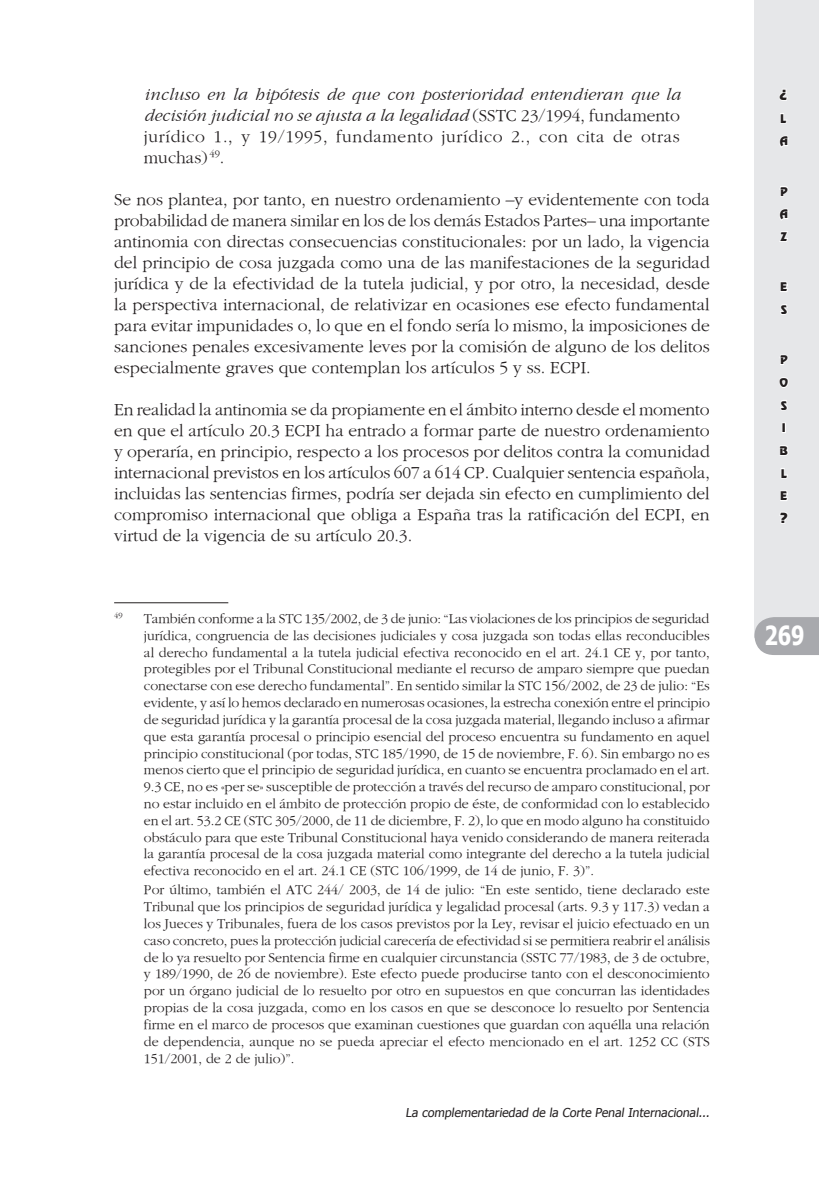
<style>
.page{position:relative;width:819px;height:1191px;background:#fff}
.page>*{position:absolute;margin:0;border:0;box-sizing:border-box;transform-origin:0 0}
.t1{font:700 26.25px "Tahoma";color:#fff;scale:.8 1}
.t2{font:17.5px/21px "Gourmand";color:#231f20;text-align:justify}
.t3{font:italic 17.5px/21px "Gourmand";color:#231f20;text-align:justify}
.t4{font:14px/16.8px "Gourmand";color:#231f20;text-align:justify}
.t5{font:14px "Revue BT Regular SC850";color:#231f20}
.t6{font:12.25px "Tahoma";color:#231f20}
.t7{font:11.9px/22.6px "Revue BT Regular SC850";color:#231f20}
.t8{font:8.4px "Gourmand";color:#231f20}
.s1{font-style:normal}
</style>
<div class="page">
<div style="left:754px;top:0;width:65px;height:637px;background:#e6e7e9"></div>
<svg style="left:779px;top:89px;width:9px;height:12px"></svg>
<svg style="left:780px;top:113px;width:7px;height:11px"></svg>
<svg style="left:779px;top:136px;width:10px;height:12px"></svg>
<svg style="left:780px;top:186px;width:8px;height:11px"></svg>
<svg style="left:779px;top:209px;width:10px;height:12px"></svg>
<svg style="left:779px;top:231px;width:9px;height:11px"></svg>
<svg style="left:780px;top:282px;width:8px;height:10px"></svg>
<svg style="left:780px;top:304px;width:8px;height:11px"></svg>
<svg style="left:779px;top:354px;width:9px;height:11px"></svg>
<svg style="left:779px;top:377px;width:10px;height:11px"></svg>
<svg style="left:780px;top:400px;width:8px;height:11px"></svg>
<div style="left:781px;top:422px;width:4px;height:11px;border:2px solid #fff"></div>
<svg style="left:779px;top:445px;width:10px;height:11px"></svg>
<svg style="left:781px;top:468px;width:7px;height:11px"></svg>
<svg style="left:780px;top:491px;width:8px;height:10px"></svg>
<svg style="left:779px;top:512px;width:9px;height:12px"></svg>
<svg style="left:754px;top:617px;width:65px;height:38px;background:#adaeb1"></svg>
<hr style="left:114px;top:602px;width:114px;height:1px;background:#231f20">
<p class="t3" style="left:144px;top:84px;width:537px">incluso en la hipótesis de que con posterioridad entendieran que la decisión judicial no se ajusta a la legalidad <span class="s1">(SSTC 23/1994, fundamento jurídico 1., y 19/1995, fundamento jurídico 2., con cita de otras muchas)</span> <sup>49</sup><span class="s1">.</span></p>
<p class="t2" style="left:114px;top:189px;width:597px">Se nos plantea, por tanto, en nuestro ordenamiento –y evidentemente con toda probabilidad de manera similar en los de los demás Estados Partes– una importante antinomia con directas consecuencias constitucionales: por un lado, la vigencia del principio de cosa juzgada como una de las manifestaciones de la seguridad jurídica y de la efectividad de la tutela judicial, y por otro, la necesidad, desde la perspectiva internacional, de relativizar en ocasiones ese efecto fundamental para evitar impunidades o, lo que en el fondo sería lo mismo, la imposiciones de sanciones penales excesivamente leves por la comisión de alguno de los delitos especialmente graves que contemplan los artículos 5 y ss. ECPI.</p>
<p class="t2" style="left:114px;top:399px;width:597px">En realidad la antinomia se da propiamente en el ámbito interno desde el momento en que el artículo 20.3 ECPI ha entrado a formar parte de nuestro ordenamiento y operaría, en principio, respecto a los procesos por delitos contra la comunidad internacional previstos en los artículos 607 a 614 CP. Cualquier sentencia española, incluidas las sentencias firmes, podría ser dejada sin efecto en cumplimiento del compromiso internacional que obliga a España tras la ratificación del ECPI, en virtud de la vigencia de su artículo 20.3.</p>
<p class="t8" style="left:114px;top:611px;width:10px">49</p>
<p class="t4" style="left:144px;top:610px;width:567px">También conforme a la STC 135/2002, de 3 de junio: “Las violaciones de los principios de seguridad jurídica, congruencia de las decisiones judiciales y cosa juzgada son todas ellas reconducibles al derecho fundamental a la tutela judicial efectiva reconocido en el art. 24.1 CE y, por tanto, protegibles por el Tribunal Constitucional mediante el recurso de amparo siempre que puedan conectarse con ese derecho fundamental”. En sentido similar la STC 156/2002, de 23 de julio: “Es evidente, y así lo hemos declarado en numerosas ocasiones, la estrecha conexión entre el principio de seguridad jurídica y la garantía procesal de la cosa juzgada material, llegando incluso a afirmar que esta garantía procesal o principio esencial del proceso encuentra su fundamento en aquel principio constitucional (por todas, STC 185/1990, de 15 de noviembre, F. 6). Sin embargo no es menos cierto que el principio de seguridad jurídica, en cuanto se encuentra proclamado en el art.<br>9.3 CE, no es «per se» susceptible de protección a través del recurso de amparo constitucional, por no estar incluido en el ámbito de protección propio de éste, de conformidad con lo establecido en el art. 53.2 CE (STC 305/2000, de 11 de diciembre, F. 2), lo que en modo alguno ha constituido obstáculo para que este Tribunal Constitucional haya venido considerando de manera reiterada la garantía procesal de la cosa juzgada material como integrante del derecho a la tutela judicial efectiva reconocido en el art. 24.1 CE (STC 106/1999, de 14 de junio, F. 3)”.</p>
<p class="t4" style="left:144px;top:882px;width:567px">Por último, también el ATC 244/ 2003, de 14 de julio: “En este sentido, tiene declarado este Tribunal que los principios de seguridad jurídica y legalidad procesal (arts. 9.3 y 117.3) vedan a los Jueces y Tribunales, fuera de los casos previstos por la Ley, revisar el juicio efectuado en un caso concreto, pues la protección judicial carecería de efectividad si se permitiera reabrir el análisis de lo ya resuelto por Sentencia firme en cualquier circunstancia (SSTC 77/1983, de 3 de octubre, y 189/1990, de 26 de noviembre). Este efecto puede producirse tanto con el desconocimiento por un órgano judicial de lo resuelto por otro en supuestos en que concurran las identidades propias de la cosa juzgada, como en los casos en que se desconoce lo resuelto por Sentencia firme en el marco de procesos que examinan cuestiones que guardan con aquélla una relación de dependencia, aunque no se pueda apreciar el efecto mencionado en el art. 1252 CC (STS 151/2001, de 2 de julio)”.</p>
<p class="t6" style="left:405px;top:1103px;width:308px">La complementariedad de la Corte Penal Internacional...</p>
<p class="t5" style="left:779px;top:86px;width:9px">¿</p>
<p class="t7" style="left:779px;top:107px;width:10px">L<br>A</p>
<p class="t7" style="left:779px;top:180px;width:10px;text-align:justify">P A Z</p>
<p class="t7" style="left:780px;top:275px;width:9px">E<br>S</p>
<p class="t7" style="left:779px;top:348px;width:10px">P<br>O<br>S<br>I<br>B<br>L<br>E</p>
<p class="t5" style="left:780px;top:509px;width:9px">?</p>
<h1 class="t1" style="left:764px;top:617px;width:52px">269</h1>
</div>
